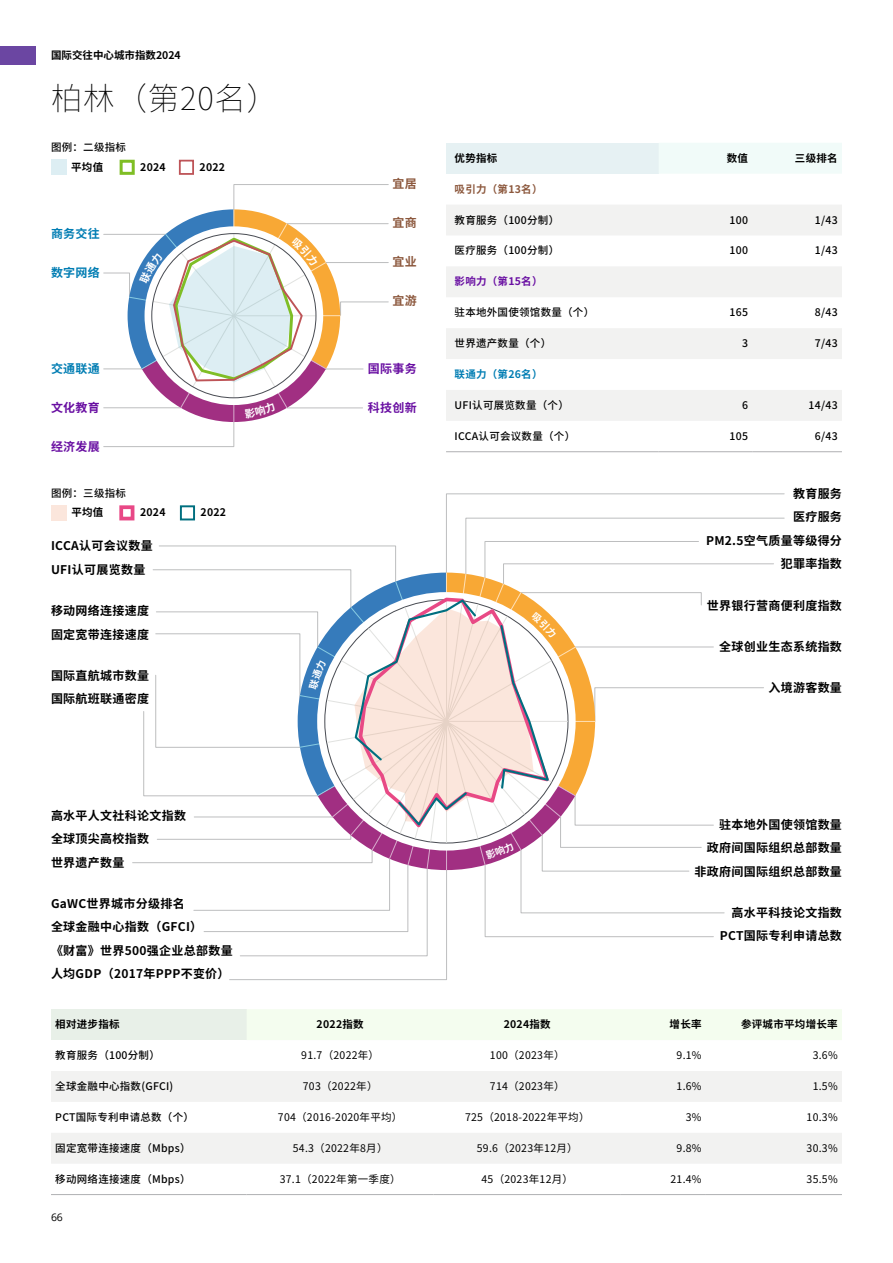
<style>
.page{position:relative;width:893px;height:1263px;background:#fff}
.page>*{position:absolute;margin:0;border:0;box-sizing:border-box;transform-origin:0 0}
.城市画像-标题{font:100 31.5px "Noto Sans CJK";letter-spacing:.025em;color:#000}
.t1{font:700 12px/23.4px "Noto Sans CJK";letter-spacing:.025em;color:#000}
.t2{font:700 12px "Noto Sans CJK";letter-spacing:.025em;color:#690fa2}
.t3{font:700 12px "Noto Sans CJK";letter-spacing:.025em;color:#007db3}
.t4{font:700 12px "Noto Sans CJK";letter-spacing:.025em;color:#8c583d}
.优势指标-右列{font:10.5px "Noto Sans CJK";letter-spacing:.025em;color:#000}
.优势指标-2列{font:500 10.5px "Noto Sans CJK";letter-spacing:.025em;color:#000}
.优势指标-头行-右{font:700 10.5px "Noto Sans CJK";letter-spacing:.025em;color:#000}
.优势指标-右列-2{font:500 10.5px "Noto Sans CJK";letter-spacing:.025em;color:#000}
.优势指标-头行-右-2{font:700 10.5px "Noto Sans CJK";color:#000}
.优势指标-头行-左{font:700 10.5px "Noto Sans CJK";letter-spacing:.025em;color:#000}
.优势指标-左列{font:700 10.5px "Noto Sans CJK";letter-spacing:.025em;color:#8c583d}
.优势指标-左列-2{font:700 10.5px "Noto Sans CJK";letter-spacing:.025em;color:#690fa2}
.优势指标-左列-3{font:700 10.5px "Noto Sans CJK";letter-spacing:.025em;color:#007db3}
.t5{font:10.5px "Open Sans";color:#000}
</style>
<div class="page">
<svg style="left:446px;top:493px;width:339px;height:24px"></svg>
<div style="left:51px;top:505px;width:15px;height:15px;background:#fbe6dc"></div>
<div style="left:119px;top:505px;width:15px;height:15px;border:4px solid #e84886"></div>
<div style="left:180px;top:505px;width:15px;height:15px;border:2px solid #006f7f"></div>
<div style="left:120px;top:160px;width:15px;height:15px;border:3px solid #7fbe25"></div>
<div style="left:51px;top:160px;width:15px;height:15px;background:#ddeef3"></div>
<div style="left:179px;top:160px;width:15px;height:15px;border:2px solid #be5458"></div>
<div style="left:51px;top:1009px;width:196px;height:31px;background:#e8f0e8"></div>
<div style="left:247px;top:1009px;width:595px;height:31px;background:#f4fdef"></div>
<svg style="left:51px;top:1071px;width:791px;height:92px;fill:#f2f2f1"></svg>
<hr style="left:51px;top:1194px;width:196px;height:1px;background:#afb0b2">
<hr style="left:247px;top:1194px;width:187px;height:1px;background:#afb0b2">
<hr style="left:434px;top:1194px;width:187px;height:1px;background:#afb0b2">
<hr style="left:621px;top:1194px;width:85px;height:1px;background:#afb0b2">
<hr style="left:706px;top:1194px;width:136px;height:1px;background:#afb0b2">
<div style="left:446px;top:143px;width:213px;height:31px;background:#e6f1f3"></div>
<div style="left:659px;top:143px;width:183px;height:30px;background:#f1fbf9"></div>
<svg style="left:446px;top:205px;width:396px;height:216px;fill:#f2f2f1"></svg>
<hr style="left:446px;top:451px;width:213px;height:1px;background:#afb0b2">
<hr style="left:659px;top:451px;width:93px;height:1px;background:#afb0b2">
<hr style="left:752px;top:451px;width:90px;height:1px;background:#afb0b2">
<div style="left:0;top:47px;width:36px;height:18px;background:#6b46a2"></div>
<svg style="left:103px;top:184px;width:286px;height:263px"></svg>
<svg style="left:132px;top:517px;width:653px;height:463px"></svg>
<p class="优势指标-头行-右-2" style="left:51px;top:50px;width:131px">国际交往中心城市指数2024</p>
<p class="城市画像-标题" style="left:51px;top:81px;width:229px">柏林（第20名）</p>
<p class="优势指标-2列" style="left:51px;top:141px;width:77px">图例：二级指标</p>
<p class="优势指标-头行-右" style="left:71px;top:161px;width:34px">平均值</p>
<p class="优势指标-头行-右" style="left:140px;top:161px;width:27px">2024</p>
<p class="优势指标-头行-右" style="left:200px;top:161px;width:27px">2022</p>
<p class="t3" style="left:51px;top:227px;width:50px">商务交往</p>
<p class="t3" style="left:51px;top:266px;width:50px">数字网络</p>
<p class="t3" style="left:51px;top:361px;width:50px">交通联通</p>
<p class="t2" style="left:51px;top:400px;width:50px">文化教育</p>
<p class="t2" style="left:51px;top:439px;width:50px">经济发展</p>
<p class="优势指标-2列" style="left:51px;top:487px;width:77px">图例：三级指标</p>
<p class="优势指标-头行-右" style="left:71px;top:507px;width:34px">平均值</p>
<p class="优势指标-头行-右" style="left:140px;top:507px;width:27px">2024</p>
<p class="优势指标-头行-右" style="left:201px;top:507px;width:27px">2022</p>
<p class="t1" style="left:51px;top:534px;width:103px">ICCA认可会议数量<br>UFI认可展览数量</p>
<p class="t1" style="left:51px;top:599px;width:100px">移动网络连接速度固定宽带连接速度</p>
<p class="t1" style="left:51px;top:664px;width:100px">国际直航城市数量国际航班联通密度</p>
<p class="t1" style="left:51px;top:804px;width:136px">高水平人文社科论文指数全球顶尖高校指数<br>世界遗产数量</p>
<p class="t1" style="left:51px;top:892px;width:183px">GaWC世界城市分级排名<br>全球金融中心指数（GFCI）<br>《财富》世界500强企业总部数量人均GDP（2017年PPP不变价）</p>
<p class="t4" style="left:392px;top:177px;width:26px">宜居</p>
<p class="t4" style="left:392px;top:216px;width:26px">宜商</p>
<p class="t4" style="left:392px;top:255px;width:26px">宜业</p>
<p class="t4" style="left:392px;top:294px;width:26px">宜游</p>
<p class="t2" style="left:368px;top:362px;width:50px">国际事务</p>
<p class="t2" style="left:368px;top:401px;width:50px">科技创新</p>
<p class="优势指标-头行-左" style="left:455px;top:152px;width:44px">优势指标</p>
<p class="优势指标-头行-右" style="left:727px;top:152px;width:23px">数值</p>
<p class="优势指标-头行-右" style="left:795px;top:152px;width:44px">三级排名</p>
<p class="优势指标-左列" style="left:455px;top:183px;width:89px">吸引力（第13名）</p>
<p class="优势指标-2列" style="left:455px;top:214px;width:106px">教育服务（100分制）</p>
<p class="优势指标-右列-2" style="left:729px;top:214px;width:20px">100</p>
<p class="优势指标-右列-2" style="left:815px;top:214px;width:24px">1/43</p>
<p class="优势指标-2列" style="left:455px;top:245px;width:106px">医疗服务（100分制）</p>
<p class="优势指标-右列-2" style="left:729px;top:245px;width:20px">100</p>
<p class="优势指标-右列-2" style="left:815px;top:245px;width:24px">1/43</p>
<p class="优势指标-左列-2" style="left:455px;top:276px;width:89px">影响力（第15名）</p>
<p class="优势指标-2列" style="left:455px;top:306px;width:141px">驻本地外国使领馆数量（个）</p>
<p class="优势指标-右列-2" style="left:729px;top:306px;width:20px">165</p>
<p class="优势指标-右列-2" style="left:815px;top:306px;width:24px">8/43</p>
<p class="优势指标-2列" style="left:455px;top:337px;width:98px">世界遗产数量（个）</p>
<p class="优势指标-右列-2" style="left:742px;top:337px;width:7px">3</p>
<p class="优势指标-右列-2" style="left:815px;top:337px;width:24px">7/43</p>
<p class="优势指标-左列-3" style="left:455px;top:368px;width:89px">联通力（第26名）</p>
<p class="优势指标-2列" style="left:455px;top:399px;width:116px">UFI认可展览数量（个）</p>
<p class="优势指标-右列-2" style="left:742px;top:399px;width:7px">6</p>
<p class="优势指标-右列-2" style="left:809px;top:399px;width:31px">14/43</p>
<p class="优势指标-2列" style="left:455px;top:430px;width:122px">ICCA认可会议数量（个）</p>
<p class="优势指标-右列-2" style="left:729px;top:430px;width:20px">105</p>
<p class="优势指标-右列-2" style="left:815px;top:430px;width:24px">6/43</p>
<p class="t1" style="left:706px;top:482px;width:137px;text-align:right">教育服务<br>医疗服务<br>PM2.5空气质量等级得分犯罪率指数</p>
<p class="t1" style="left:707px;top:594px;width:136px">世界银行营商便利度指数</p>
<p class="t1" style="left:719px;top:635px;width:124px">全球创业生态系统指数</p>
<p class="t1" style="left:768px;top:677px;width:75px">入境游客数量</p>
<p class="t1" style="left:695px;top:813px;width:149px;text-align:right">驻本地外国使领馆数量<br>政府间国际组织总部数量非政府间国际组织总部数量</p>
<p class="t1" style="left:720px;top:901px;width:124px;text-align:right">高水平科技论文指数<br>PCT国际专利申请总数</p>
<p class="优势指标-头行-左" style="left:55px;top:1018px;width:66px">相对进步指标</p>
<p class="优势指标-头行-右" style="left:317px;top:1018px;width:49px">2022指数</p>
<p class="优势指标-头行-右" style="left:504px;top:1018px;width:49px">2024指数</p>
<p class="优势指标-头行-右" style="left:670px;top:1018px;width:34px">增长率</p>
<p class="优势指标-头行-右" style="left:741px;top:1018px;width:98px">参评城市平均增长率</p>
<p class="优势指标-2列" style="left:55px;top:1049px;width:106px">教育服务（100分制）</p>
<p class="优势指标-右列" style="left:301px;top:1049px;width:79px">91.7（2022年）</p>
<p class="优势指标-右列" style="left:490px;top:1049px;width:76px">100（2023年）</p>
<p class="优势指标-右列" style="left:677px;top:1049px;width:27px">9.1%</p>
<p class="优势指标-右列" style="left:813px;top:1049px;width:27px">3.6%</p>
<p class="优势指标-2列" style="left:55px;top:1080px;width:120px">全球金融中心指数(GFCI)</p>
<p class="优势指标-右列" style="left:303px;top:1080px;width:76px">703（2022年）</p>
<p class="优势指标-右列" style="left:490px;top:1080px;width:76px">714（2023年）</p>
<p class="优势指标-右列" style="left:677px;top:1080px;width:27px">1.6%</p>
<p class="优势指标-右列" style="left:813px;top:1080px;width:27px">1.5%</p>
<p class="优势指标-2列" style="left:55px;top:1111px;width:140px">PCT国际专利申请总数（个）</p>
<p class="优势指标-右列" style="left:278px;top:1111px;width:126px">704（2016-2020年平均）</p>
<p class="优势指标-右列" style="left:465px;top:1111px;width:126px">725（2018-2022年平均）</p>
<p class="优势指标-右列" style="left:686px;top:1111px;width:17px">3%</p>
<p class="优势指标-右列" style="left:807px;top:1111px;width:33px">10.3%</p>
<p class="优势指标-2列" style="left:55px;top:1142px;width:137px">固定宽带连接速度（Mbps）</p>
<p class="优势指标-右列" style="left:293px;top:1142px;width:96px">54.3（2022年8月）</p>
<p class="优势指标-右列" style="left:477px;top:1142px;width:102px">59.6（2023年12月）</p>
<p class="优势指标-右列" style="left:677px;top:1142px;width:27px">9.8%</p>
<p class="优势指标-右列" style="left:807px;top:1142px;width:33px">30.3%</p>
<p class="优势指标-2列" style="left:55px;top:1173px;width:137px">移动网络连接速度（Mbps）</p>
<p class="优势指标-右列" style="left:280px;top:1173px;width:122px">37.1（2022年第一季度）</p>
<p class="优势指标-右列" style="left:481px;top:1173px;width:93px">45（2023年12月）</p>
<p class="优势指标-右列" style="left:670px;top:1173px;width:33px">21.4%</p>
<p class="优势指标-右列" style="left:807px;top:1173px;width:33px">35.5%</p>
<p class="t5" style="left:51px;top:1210px;width:13px">66</p>
</div>
